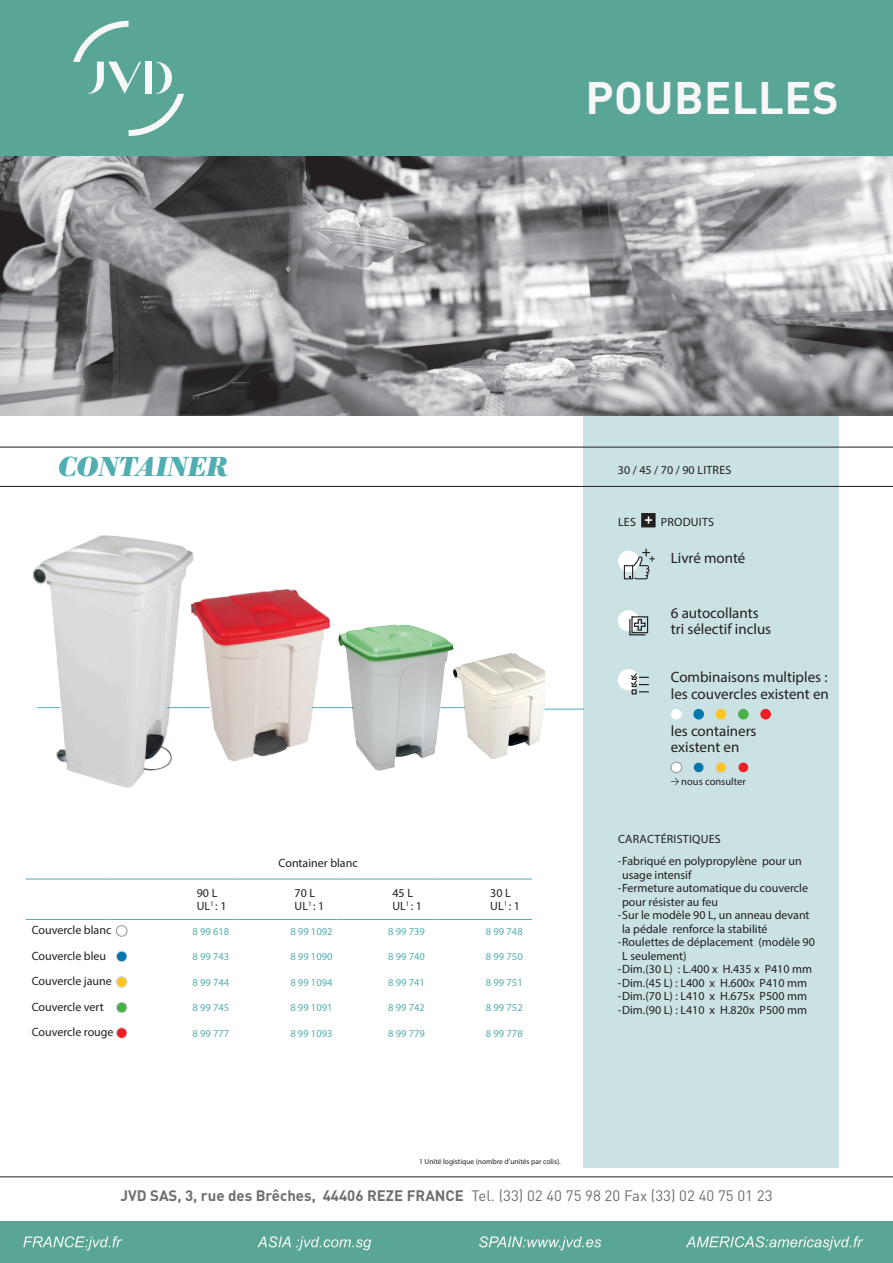
<style>
.page{position:relative;width:893px;height:1263px;background:#fff}
.page>*{position:absolute;margin:0;border:0;box-sizing:border-box;transform-origin:0 0}
.TITRE_TETIERE{font:700 45px "DIN Pro";letter-spacing:.01em;color:#f7f7f7}
.PRODUIT_-_NOM{font:italic 700 28.35px "Bodoni Ant T";color:#51aeb0}
.POINTS_FORTS{font:15px/16.5px "Myriad Pro";color:#231f20}
.t1{font:700 15px "DIN Pro";color:#6e6e6e}
.CAPACITE{font:12px/13.5px "Myriad Pro";color:#231f20}
.REFERENCE_-_TXT_SOUS{font:12px "Myriad Pro";color:#231f20}
.descriptif_chapo1{font:12px "Myriad Pro";color:#231f20}
.PRODUIT_-_CARACTERIS{font:12px "Myriad Pro";letter-spacing:.02em;color:#231f20}
.CAPACITE-2{font:12px "Myriad Pro";letter-spacing:.02em;color:#231f20}
.REFERENCE{font:10.5px "Myriad Pro";color:#51aeb0}
.NOUS_CONSULTER{font:10.5px "Myriad Pro";color:#231f20}
.RENVOI_ITALIQUE{font:7.5px "Myriad Pro";color:#231f20}
.s1{font-weight:400}
</style>
<div class="page">
<div style="left:584px;top:415px;width:255px;height:752px;background:#cae2e3"></div>
<div style="left:0;top:0;width:893px;height:156px;background:#59a696"></div>
<svg style="left:73px;top:21px;width:111px;height:115px"></svg>
<hr style="left:0;top:447px;width:893px;height:1px;background:#231f20">
<hr style="left:0;top:486px;width:893px;height:1px;background:#231f20">
<div style="left:0;top:1221px;width:893px;height:42px;background:#59a696"></div>
<svg style="left:257px;top:1236px;width:114px;height:14px"></svg>
<svg style="left:479px;top:1236px;width:122px;height:14px"></svg>
<svg style="left:686px;top:1236px;width:177px;height:14px"></svg>
<svg style="left:23px;top:1236px;width:99px;height:14px"></svg>
<hr style="left:0;top:1176px;width:893px;height:1px;background:#231f20">
<img style="left:0;top:156px;width:893px;height:259px">
<img style="left:32px;top:535px;width:162px;height:253px">
<img style="left:191px;top:588px;width:143px;height:174px">
<img style="left:338px;top:624px;width:116px;height:147px">
<img style="left:454px;top:654px;width:90px;height:105px">
<svg style="left:37px;top:707px;width:23px;height:1px"></svg>
<hr style="left:167px;top:707px;width:43px;height:1px;background:#51aeb0">
<hr style="left:312px;top:707px;width:41px;height:1px;background:#51aeb0">
<svg style="left:441px;top:707px;width:24px;height:1px"></svg>
<hr style="left:544px;top:709px;width:40px;height:1px;background:#51aeb0">
<div style="left:693px;top:709px;width:11px;height:10px;background:#0078ae;border-radius:50%"></div>
<div style="left:671px;top:709px;width:11px;height:10px;background:#fff;border-radius:50%"></div>
<div style="left:716px;top:709px;width:10px;height:10px;background:#fec422;border-radius:50%"></div>
<div style="left:738px;top:709px;width:11px;height:10px;background:#4ab048;border-radius:50%"></div>
<div style="left:760px;top:709px;width:11px;height:10px;background:#ee1d23;border-radius:50%"></div>
<div style="left:693px;top:762px;width:11px;height:11px;background:#0078ae;border-radius:50%"></div>
<div style="left:693px;top:762px;width:11px;height:11px;border:1px solid #d5d6d8;border-radius:50%"></div>
<div style="left:671px;top:762px;width:11px;height:11px;background:#fff;border-radius:50%"></div>
<div style="left:671px;top:762px;width:11px;height:11px;border:1px solid #939598;border-radius:50%"></div>
<div style="left:716px;top:762px;width:10px;height:11px;background:#fec422;border-radius:50%"></div>
<div style="left:715px;top:762px;width:11px;height:11px;border:1px solid #d5d6d8;border-radius:50%"></div>
<div style="left:738px;top:762px;width:11px;height:11px;background:#ee1d23;border-radius:50%"></div>
<div style="left:738px;top:762px;width:11px;height:11px;border:1px solid #d5d6d8;border-radius:50%"></div>
<div style="left:618px;top:551px;width:21px;height:21px;background:#fff;border-radius:50%"></div>
<svg style="left:624px;top:549px;width:31px;height:30px"></svg>
<div style="left:618px;top:610px;width:21px;height:21px;background:#fff;border-radius:50%"></div>
<div style="left:618px;top:669px;width:21px;height:21px;background:#fff;border-radius:50%"></div>
<svg style="left:631px;top:672px;width:17px;height:22px"></svg>
<div style="left:631px;top:616px;width:17px;height:17px;border:1px solid #231f20"></div>
<svg style="left:629px;top:618px;width:18px;height:18px"></svg>
<hr style="left:26px;top:879px;width:84px;height:1px;background:#51aeb0">
<hr style="left:110px;top:879px;width:31px;height:1px;background:#51aeb0">
<hr style="left:141px;top:879px;width:98px;height:1px;background:#51aeb0">
<hr style="left:239px;top:879px;width:98px;height:1px;background:#51aeb0">
<hr style="left:337px;top:879px;width:97px;height:1px;background:#51aeb0">
<hr style="left:434px;top:879px;width:98px;height:1px;background:#51aeb0">
<hr style="left:26px;top:919px;width:84px;height:1px;background:#51aeb0">
<hr style="left:110px;top:919px;width:31px;height:1px;background:#51aeb0">
<hr style="left:141px;top:919px;width:98px;height:1px;background:#51aeb0">
<hr style="left:239px;top:919px;width:98px;height:1px;background:#51aeb0">
<hr style="left:337px;top:919px;width:97px;height:1px;background:#51aeb0">
<hr style="left:434px;top:919px;width:98px;height:1px;background:#51aeb0">
<div style="left:116px;top:925px;width:11px;height:11px;border:1px solid #939598;border-radius:50%"></div>
<div style="left:116px;top:951px;width:11px;height:11px;background:#0078ae;border-radius:50%"></div>
<div style="left:116px;top:951px;width:11px;height:11px;border:1px solid #d5d6d8;border-radius:50%"></div>
<div style="left:116px;top:977px;width:11px;height:10px;background:#fec422;border-radius:50%"></div>
<div style="left:116px;top:976px;width:11px;height:11px;border:1px solid #d5d6d8;border-radius:50%"></div>
<div style="left:116px;top:1002px;width:11px;height:11px;background:#4ab048;border-radius:50%"></div>
<div style="left:116px;top:1002px;width:11px;height:11px;border:1px solid #d5d6d8;border-radius:50%"></div>
<div style="left:116px;top:1028px;width:11px;height:10px;background:#ee1d23;border-radius:50%"></div>
<div style="left:116px;top:1027px;width:11px;height:11px;border:1px solid #d5d6d8;border-radius:50%"></div>
<svg style="left:671px;top:778px;width:8px;height:7px"></svg>
<svg style="left:644px;top:516px;width:9px;height:8px"></svg>
<div style="left:641px;top:513px;width:15px;height:14px;border:2px solid #231f20"></div>
<svg style="left:645px;top:516px;width:7px;height:8px"></svg>
<p class="TITRE_TETIERE" style="left:585px;top:67px;width:255px">POUBELLES</p>
<p class="PRODUIT_-_NOM" style="left:58px;top:451px;width:172px">CONTAINER</p>
<p class="descriptif_chapo1" style="left:197px;top:885px;width:22px">90 L</p>
<p class="descriptif_chapo1" style="left:197px;top:899px;width:31px">UL<sup>1</sup> : 1</p>
<p class="REFERENCE_-_TXT_SOUS" style="left:279px;top:856px;width:81px">Container blanc</p>
<p class="descriptif_chapo1" style="left:295px;top:885px;width:22px">70 L</p>
<p class="descriptif_chapo1" style="left:295px;top:899px;width:31px">UL<sup>1</sup> : 1</p>
<p class="descriptif_chapo1" style="left:392px;top:885px;width:22px">45 L</p>
<p class="descriptif_chapo1" style="left:392px;top:899px;width:31px">UL<sup>1</sup> : 1</p>
<p class="descriptif_chapo1" style="left:490px;top:885px;width:22px">30 L</p>
<p class="descriptif_chapo1" style="left:490px;top:899px;width:31px">UL<sup>1</sup> : 1</p>
<p class="REFERENCE_-_TXT_SOUS" style="left:32px;top:923px;width:81px">Couvercle blanc</p>
<p class="REFERENCE_-_TXT_SOUS" style="left:32px;top:948px;width:76px">Couvercle bleu</p>
<p class="REFERENCE_-_TXT_SOUS" style="left:32px;top:974px;width:82px">Couvercle jaune</p>
<p class="REFERENCE_-_TXT_SOUS" style="left:32px;top:999px;width:74px">Couvercle vert</p>
<p class="REFERENCE_-_TXT_SOUS" style="left:32px;top:1025px;width:83px">Couvercle rouge</p>
<p class="REFERENCE" style="left:193px;top:924px;width:38px">8 99 618</p>
<p class="REFERENCE" style="left:290px;top:924px;width:44px">8 99 1092</p>
<p class="REFERENCE" style="left:388px;top:924px;width:38px">8 99 739</p>
<p class="REFERENCE" style="left:486px;top:924px;width:38px">8 99 748</p>
<p class="REFERENCE" style="left:193px;top:950px;width:38px">8 99 743</p>
<p class="REFERENCE" style="left:290px;top:950px;width:44px">8 99 1090</p>
<p class="REFERENCE" style="left:388px;top:950px;width:38px">8 99 740</p>
<p class="REFERENCE" style="left:486px;top:950px;width:38px">8 99 750</p>
<p class="REFERENCE" style="left:193px;top:975px;width:38px">8 99 744</p>
<p class="REFERENCE" style="left:290px;top:975px;width:44px">8 99 1094</p>
<p class="REFERENCE" style="left:388px;top:975px;width:38px">8 99 741</p>
<p class="REFERENCE" style="left:486px;top:975px;width:38px">8 99 751</p>
<p class="REFERENCE" style="left:193px;top:1001px;width:38px">8 99 745</p>
<p class="REFERENCE" style="left:290px;top:1001px;width:44px">8 99 1091</p>
<p class="REFERENCE" style="left:388px;top:1001px;width:38px">8 99 742</p>
<p class="REFERENCE" style="left:486px;top:1001px;width:38px">8 99 752</p>
<p class="REFERENCE" style="left:193px;top:1026px;width:38px">8 99 777</p>
<p class="REFERENCE" style="left:290px;top:1026px;width:44px">8 99 1093</p>
<p class="REFERENCE" style="left:388px;top:1026px;width:38px">8 99 779</p>
<p class="REFERENCE" style="left:486px;top:1026px;width:38px">8 99 778</p>
<p class="RENVOI_ITALIQUE" style="left:419px;top:1156px;width:143px">1 Unité logistique (nombre d’unités par colis).</p>
<p class="CAPACITE-2" style="left:618px;top:462px;width:115px">30 / 45 / 70 / 90 LITRES</p>
<p class="PRODUIT_-_CARACTERIS" style="left:618px;top:514px;width:19px">LES</p>
<p class="PRODUIT_-_CARACTERIS" style="left:661px;top:514px;width:55px">PRODUITS</p>
<p class="POINTS_FORTS" style="left:671px;top:550px;width:76px">Livré monté</p>
<p class="POINTS_FORTS" style="left:671px;top:604px;width:102px">6 autocollants tri sélectif inclus</p>
<p class="POINTS_FORTS" style="left:671px;top:668px;width:160px">Combinaisons multiples : les couvercles existent en</p>
<p class="POINTS_FORTS" style="left:671px;top:722px;width:87px">les containers existent en</p>
<p class="NOUS_CONSULTER" style="left:681px;top:775px;width:66px">nous consulter</p>
<p class="PRODUIT_-_CARACTERIS" style="left:618px;top:831px;width:104px">CARACTÉRISTIQUES</p>
<p class="CAPACITE" style="left:622px;top:854px;width:181px;text-indent:-4px">-Fabriqué en polypropylène pour un usage intensif</p>
<p class="CAPACITE" style="left:622px;top:881px;width:187px;text-indent:-4px">-Fermeture automatique du couvercle pour résister au feu</p>
<p class="CAPACITE" style="left:622px;top:908px;width:189px;text-indent:-4px">-Sur le modèle 90 L, un anneau devant la pédale renforce la stabilité</p>
<p class="CAPACITE" style="left:622px;top:935px;width:194px;text-indent:-4px">-Roulettes de déplacement (modèle 90<br>L seulement)</p>
<p class="CAPACITE" style="left:618px;top:962px;width:196px">-Dim.(30 L) : L.400 x H.435 x P410 mm</p>
<p class="CAPACITE" style="left:618px;top:975px;width:191px">-Dim.(45 L) : L400 x H.600x P410 mm</p>
<p class="CAPACITE" style="left:618px;top:989px;width:191px">-Dim.(70 L) : L410 x H.675x P500 mm</p>
<p class="CAPACITE" style="left:618px;top:1002px;width:191px">-Dim.(90 L) : L410 x H.820x P500 mm</p>
<p class="t1" style="left:120px;top:1186px;width:654px">JVD SAS, 3, rue des Brêches, 44406 REZE FRANCE <span class="s1">Tel. (33) 02 40 75 98 20 Fax (33) 02 40 75 01 23</span></p>
</div>
